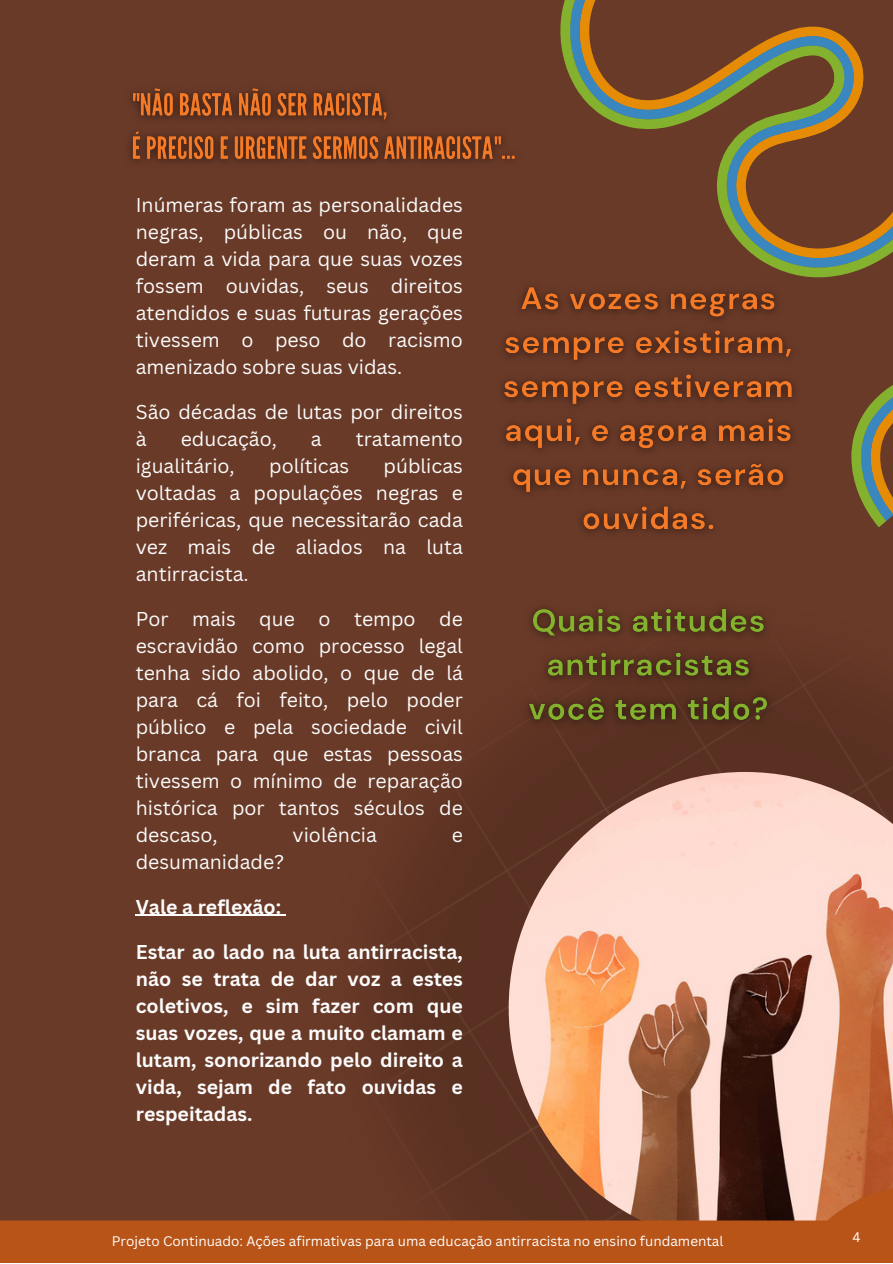
<style>
.page{position:relative;width:893px;height:1264px;background:#fff}
.page>*{position:absolute;margin:0;border:0;box-sizing:border-box;transform-origin:0 0}
.t1{font:19.5px/27px "Canva Sans";color:#fbfbfb;text-align:justify}
.t2{font:700 19.5px/27px "Canva Sans";color:#fbfbfb;text-align:justify}
.t3{font:13.5px "Canva Sans";color:#fff}
</style>
<div class="page">
<div style="left:0;top:0;width:892px;height:1262px;background:#6a3a28"></div>
<svg style="left:560px;top:0;width:289px;height:129px"></svg>
<svg style="left:692px;top:42px;width:200px;height:236px"></svg>
<svg style="left:851px;top:385px;width:41px;height:127px"></svg>
<img style="left:235px;top:512px;width:657px;height:708px">
<img style="left:508px;top:772px;width:384px;height:448px">
<hr style="left:136px;top:914px;width:145px;height:1px;background:#fbfbfb">
<div style="left:0;top:1220px;width:783px;height:42px;background:#b85418"></div>
<svg style="left:783px;top:1186px;width:109px;height:76px;background:#bc6432"></svg>
<img style="left:490px;top:274px;width:317px;height:271px">
<img style="left:514px;top:595px;width:267px;height:141px">
<img style="left:129px;top:88px;width:386px;height:75px">
<p class="t1" style="left:136px;top:191px;width:328px">Inúmeras foram as personalidades negras, públicas ou não, que deram a vida para que suas vozes fossem ouvidas, seus direitos atendidos e suas futuras gerações tivessem o peso do racismo amenizado sobre suas vidas.</p>
<p class="t1" style="left:136px;top:397px;width:328px">São décadas de lutas por direitos à</p>
<p class="t1" style="left:181px;top:424px;width:98px">educação,</p>
<p class="t1" style="left:311px;top:424px;width:12px">a</p>
<p class="t1" style="left:356px;top:424px;width:108px">tratamento</p>
<p class="t1" style="left:136px;top:451px;width:100px">igualitário,</p>
<p class="t1" style="left:269px;top:451px;width:82px">políticas</p>
<p class="t1" style="left:136px;top:451px;width:328px;text-indent:248px">públicas voltadas a populações negras e periféricas, que necessitarão cada vez mais de aliados na luta antirracista.</p>
<p class="t1" style="left:136px;top:604px;width:328px">Por mais que o tempo de escravidão como processo legal tenha sido abolido, o que de lá para cá foi feito, pelo poder público e pela sociedade civil branca para que estas pessoas tivessem o mínimo de reparação histórica por tantos séculos de descaso,</p>
<p class="t1" style="left:292px;top:820px;width:86px">violência</p>
<p class="t1" style="left:451px;top:820px;width:13px">e</p>
<p class="t1" style="left:136px;top:847px;width:150px">desumanidade?</p>
<p class="t2" style="left:136px;top:892px;width:147px">Vale a reflexão:</p>
<p class="t2" style="left:136px;top:937px;width:328px">Estar ao lado na luta antirracista, não se trata de dar voz a estes coletivos, e sim fazer com que suas vozes, que a muito clamam e lutam, sonorizando pelo direito a vida, sejam de fato ouvidas e respeitadas.</p>
<p class="t3" style="left:112px;top:1231px;width:613px">Projeto Continuado: Ações afirmativas para uma educação antirracista no ensino fundamental</p>
<p class="t3" style="left:852px;top:1227px;width:10px">4</p>
</div>
